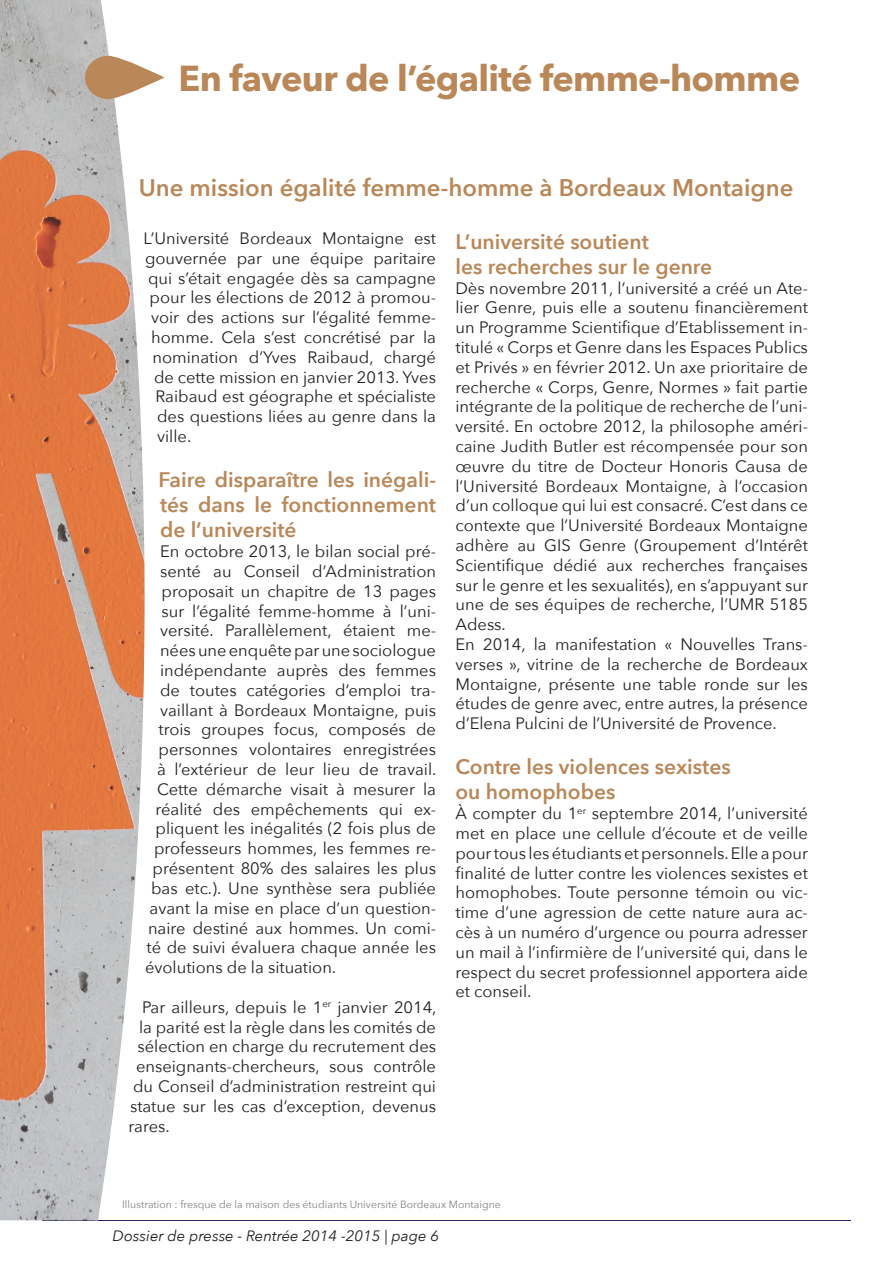
<style>
.page{position:relative;width:893px;height:1263px;background:#fff}
.page>*{position:absolute;margin:0;border:0;box-sizing:border-box;transform-origin:0 0}
.t1{font:700 36px "Avenir Next";letter-spacing:-.02em;color:#b98758}
.t2{font:600 24px "Avenir Next";color:#b98758}
.t3{font:600 21px/25.2px "Avenir Next";color:#b98758}
.t4{font:16.5px/19.8px "Avenir Next";color:#231f20}
.t5{font:italic 15px "Avenir Next";color:#231f20}
.t6{font:10.5px "Avenir Next";color:#808285}
</style>
<div class="page">
<hr style="left:42px;top:1220px;width:809px;height:1px;background:#252161">
<img style="left:0;top:0;width:145px;height:796px">
<img style="left:0;top:796px;width:140px;height:424px">
<svg style="left:85px;top:56px;width:79px;height:43px"></svg>
<h1 class="t1" style="left:179px;top:47px;width:623px">En faveur de l’égalité femme-homme</h1>
<h2 class="t2" style="left:139px;top:167px;width:656px">Une mission égalité femme-homme à Bordeaux Montaigne</h2>
<p class="t4" style="left:144px;top:228px;width:294px">L’Université Bordeaux Montaigne est</p>
<p class="t4" style="left:145px;top:247px;width:292px">gouvernée par une équipe paritaire</p>
<p class="t4" style="left:148px;top:267px;width:289px">qui s’était engagée dès sa campagne</p>
<p class="t4" style="left:150px;top:287px;width:288px">pour les élections de 2012 à promou-</p>
<p class="t4" style="left:151px;top:307px;width:286px">voir des actions sur l’égalité femme-</p>
<p class="t4" style="left:151px;top:327px;width:286px">homme. Cela s’est concrétisé par la</p>
<p class="t4" style="left:153px;top:346px;width:285px">nomination d’Yves Raibaud, chargé</p>
<p class="t4" style="left:154px;top:366px;width:284px">de cette mission en janvier 2013. Yves</p>
<p class="t4" style="left:156px;top:386px;width:282px">Raibaud est géographe et spécialiste</p>
<p class="t4" style="left:157px;top:406px;width:281px">des questions liées au genre dans la</p>
<p class="t4" style="left:157px;top:426px;width:36px">ville.</p>
<p class="t3" style="left:159px;top:467px;width:279px;text-align:justify">Faire disparaître les inégali&shy;tés dans le fonctionnement de l’université</p>
<p class="t4" style="left:160px;top:541px;width:278px">En octobre 2013, le bilan social pré-</p>
<p class="t4" style="left:160px;top:561px;width:278px">senté au Conseil d’Administration</p>
<p class="t4" style="left:162px;top:580px;width:276px">proposait un chapitre de 13 pages</p>
<p class="t4" style="left:162px;top:600px;width:276px">sur l’égalité femme-homme à l’uni-</p>
<p class="t4" style="left:160px;top:620px;width:277px">versité. Parallèlement, étaient me-</p>
<p class="t4" style="left:160px;top:640px;width:278px">nées une enquête par une sociologue</p>
<p class="t4" style="left:160px;top:660px;width:277px">indépendante auprès des femmes</p>
<p class="t4" style="left:160px;top:679px;width:277px">de toutes catégories d’emploi tra-</p>
<p class="t4" style="left:160px;top:699px;width:278px">vaillant à Bordeaux Montaigne, puis</p>
<p class="t4" style="left:159px;top:719px;width:279px">trois groupes focus, composés de</p>
<p class="t4" style="left:159px;top:739px;width:279px">personnes volontaires enregistrées</p>
<p class="t4" style="left:157px;top:759px;width:281px">à l’extérieur de leur lieu de travail.</p>
<p class="t4" style="left:157px;top:778px;width:280px">Cette démarche visait à mesurer la</p>
<p class="t4" style="left:156px;top:798px;width:282px">réalité des empêchements qui ex-</p>
<p class="t4" style="left:156px;top:818px;width:282px">pliquent les inégalités (2 fois plus de</p>
<p class="t4" style="left:154px;top:838px;width:284px">professeurs hommes, les femmes re-</p>
<p class="t4" style="left:153px;top:858px;width:285px">présentent 80% des salaires les plus</p>
<p class="t4" style="left:151px;top:877px;width:287px">bas etc.). Une synthèse sera publiée</p>
<p class="t4" style="left:150px;top:897px;width:288px">avant la mise en place d’un question-</p>
<p class="t4" style="left:148px;top:917px;width:290px">naire destiné aux hommes. Un comi-</p>
<p class="t4" style="left:147px;top:937px;width:291px">té de suivi évaluera chaque année les</p>
<p class="t4" style="left:145px;top:957px;width:193px">évolutions de la situation.</p>
<p class="t4" style="left:142px;top:996px;width:296px">Par ailleurs, depuis le 1<sup>er</sup> janvier 2014,</p>
<p class="t4" style="left:139px;top:1016px;width:299px">la parité est la règle dans les comités de</p>
<p class="t4" style="left:138px;top:1036px;width:300px">sélection en charge du recrutement des</p>
<p class="t4" style="left:136px;top:1056px;width:302px">enseignants-chercheurs, sous contrôle</p>
<p class="t4" style="left:133px;top:1075px;width:305px">du Conseil d’administration restreint qui</p>
<p class="t4" style="left:130px;top:1095px;width:307px">statue sur les cas d’exception, devenus</p>
<p class="t4" style="left:129px;top:1115px;width:43px">rares.</p>
<p class="t3" style="left:455px;top:228px;width:258px">L’université soutient<br>les recherches sur le genre</p>
<p class="t4" style="left:455px;top:277px;width:354px">Dès novembre 2011, l’université a créé un Ate&shy;lier Genre, puis elle a soutenu financièrement un Programme Scientifique d’Etablissement in&shy;titulé « Corps et Genre dans les Espaces Publics et Privés » en février 2012. Un axe prioritaire de recherche « Corps, Genre, Normes » fait partie intégrante de la politique de recherche de l’uni&shy;versité. En octobre 2012, la philosophe améri&shy;caine Judith Butler est récompensée pour son œuvre du titre de Docteur Honoris Causa de l’Université Bordeaux Montaigne, à l’occasion d’un colloque qui lui est consacré. C’est dans ce contexte que l’Université Bordeaux Montaigne adhère au GIS Genre (Groupement d’Intérêt Scientifique dédié aux recherches françaises sur le genre et les sexualités), en s’appuyant sur une de ses équipes de recherche, l’UMR 5185<br>Adess.<br>En 2014, la manifestation « Nouvelles Trans&shy;verses », vitrine de la recherche de Bordeaux Montaigne, présente une table ronde sur les études de genre avec, entre autres, la présence d’Elena Pulcini de l’Université de Provence.</p>
<p class="t3" style="left:455px;top:754px;width:277px">Contre les violences sexistes ou homophobes</p>
<p class="t4" style="left:455px;top:803px;width:354px;text-align:justify">À compter du 1<sup>er</sup> septembre 2014, l’université met en place une cellule d’écoute et de veille pour tous les étudiants et personnels. Elle a pour finalité de lutter contre les violences sexistes et homophobes. Toute personne témoin ou vic&shy;time d’une agression de cette nature aura ac&shy;cès à un numéro d’urgence ou pourra adresser un mail à l’infirmière de l’université qui, dans le respect du secret professionnel apportera aide et conseil.</p>
<p class="t6" style="left:122px;top:1195px;width:380px">Illustration : fresque de la maison des étudiants Université Bordeaux Montaigne</p>
<p class="t5" style="left:113px;top:1223px;width:328px">Dossier de presse - Rentrée 2014 -2015 | page 6</p>
</div>
